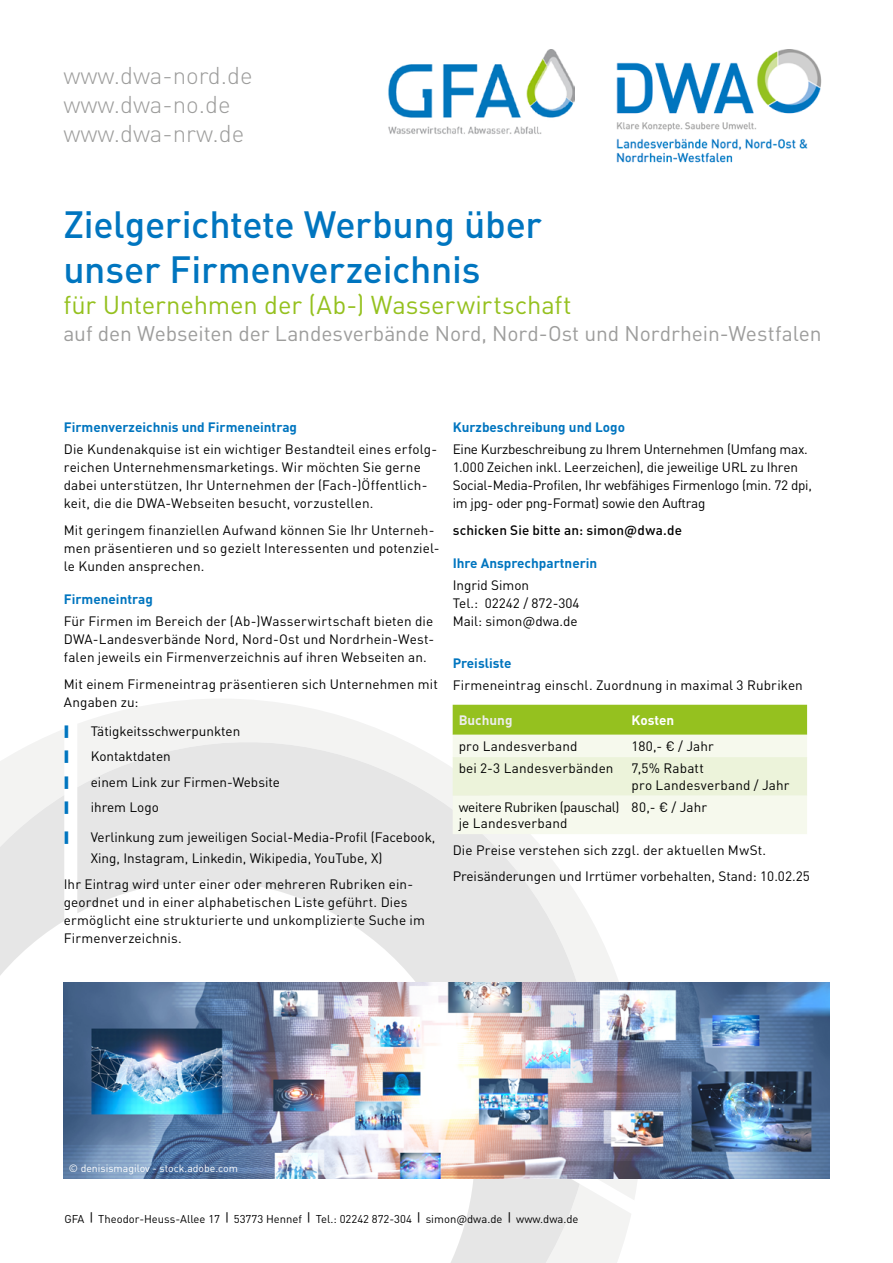
<style>
.page{position:relative;width:893px;height:1263px;background:#fff}
.page>*{position:absolute;margin:0;border:0;box-sizing:border-box;transform-origin:0 0}
.t1{font:500 37.5px/45px "DINOT";letter-spacing:-.01em;color:#0075bf}
.t2{font:25.5px "DINOT";letter-spacing:-.005em;color:#95c11f}
.t3{font:300 24px/28.8px "DINOT";color:#9d9d9c}
.t4{font:21px "DINOT";letter-spacing:-.005em;color:#9d9d9c}
.t5{font:13.5px/18px "DINOT";letter-spacing:.01em;color:#000}
.t6{font:13.5px/18.1px "DINOT";letter-spacing:-.02em;color:#000}
.t7{font:700 13.5px "DINOT";color:#0075bf}
.t8{font:13.5px/16.2px "DINOT";letter-spacing:-.01em;color:#000}
.t9{font:500 13.5px "DINOT";letter-spacing:.01em;color:#000}
.t10{font:700 13.5px "DINOT";color:#ededed}
.t11{font:700 13.5px "DINOT";letter-spacing:-.005em;color:#fff}
.t12{font:11.25px "DINOT";color:#000}
.t13{font:10.5px "DINOT";color:#fff}
</style>
<div class="page">
<svg style="left:77px;top:699px;width:524px;height:283px;fill:#e6e6e6"></svg>
<svg style="left:580px;top:1184px;width:51px;height:79px;fill:#f3f3f2"></svg>
<svg style="left:68px;top:1178px;width:512px;height:85px"></svg>
<img style="left:617px;top:50px;width:205px;height:113px">
<img style="left:68px;top:982px;width:761px;height:196px">
<svg style="left:453px;top:705px;width:354px;height:129px;background:#dceab8"></svg>
<img style="left:388px;top:50px;width:186px;height:84px">
<svg style="left:0;top:729px;width:68px;height:450px"></svg>
<h3 class="t3" style="left:63px;top:60px;width:191px">www.dwa-nord.de www.dwa-no.de www.dwa-nrw.de</h3>
<h1 class="t1" style="left:63px;top:200px;width:480px">Zielgerichtete Werbung über unser Firmenverzeichnis</h1>
<h2 class="t2" style="left:63px;top:285px;width:510px">für Unternehmen der (Ab-) Wasserwirtschaft</h2>
<h3 class="t4" style="left:63px;top:317px;width:760px">auf den Webseiten der Landesverbände Nord, Nord-Ost und Nordrhein-Westfalen</h3>
<p class="t7" style="left:64px;top:417px;width:235px">Firmenverzeichnis und Firmeneintrag</p>
<p class="t5" style="left:64px;top:439px;width:375px">Die Kundenakquise ist ein wichtiger Bestandteil eines erfolg&shy;reichen Unternehmensmarketings. Wir möchten Sie gerne dabei unterstützen, Ihr Unternehmen der (Fach-)Öffentlich&shy;keit, die die DWA-Webseiten besucht, vorzustellen.</p>
<p class="t5" style="left:64px;top:520px;width:377px">Mit geringem finanziellen Aufwand können Sie Ihr Unterneh&shy;men präsentieren und so gezielt Interessenten und potenziel&shy;le Kunden ansprechen.</p>
<p class="t7" style="left:64px;top:588px;width:91px">Firmeneintrag</p>
<p class="t5" style="left:64px;top:611px;width:372px;text-align:justify">Für Firmen im Bereich der (Ab-)Wasserwirtschaft bieten die DWA-Landesverbände Nord, Nord-Ost und Nordrhein-West&shy;falen jeweils ein Firmenverzeichnis auf ihren Webseiten an.</p>
<p class="t5" style="left:64px;top:674px;width:376px">Mit einem Firmeneintrag präsentieren sich Unternehmen mit<br>Angaben zu:</p>
<p class="t5" style="left:91px;top:718px;width:191px;line-height:25.2px">Tätigkeitsschwerpunkten<br>Kontaktdaten<br>einem Link zur Firmen-Website ihrem Logo</p>
<p class="t5" style="left:91px;top:825px;width:346px;line-height:21px">Verlinkung zum jeweiligen Social-Media-Profil (Facebook,<br>Xing, Instagram, Linkedin, Wikipedia, YouTube, X)</p>
<p class="t5" style="left:64px;top:874px;width:363px">Ihr Eintrag wird unter einer oder mehreren Rubriken ein&shy;geordnet und in einer alphabetischen Liste geführt. Dies ermöglicht eine strukturierte und unkomplizierte Suche im Firmenverzeichnis.</p>
<p class="t7" style="left:453px;top:417px;width:174px">Kurzbeschreibung und Logo</p>
<p class="t6" style="left:453px;top:439px;width:361px">Eine Kurzbeschreibung zu Ihrem Unternehmen (Umfang max.<br>1.000 Zeichen inkl. Leerzeichen), die jeweilige URL zu Ihren Social-Media-Profilen, Ihr webfähiges Firmenlogo (min. 72 dpi, im jpg- oder png-Format) sowie den Auftrag</p>
<p class="t9" style="left:453px;top:519px;width:231px">schicken Sie bitte an: simon@dwa.de</p>
<p class="t7" style="left:453px;top:552px;width:146px">Ihre Ansprechpartnerin</p>
<p class="t5" style="left:453px;top:575px;width:128px">Ingrid Simon<br>Tel.: 02242 / 872-304<br>Mail: simon@dwa.de</p>
<p class="t7" style="left:453px;top:652px;width:60px">Preisliste</p>
<p class="t5" style="left:453px;top:675px;width:352px">Firmeneintrag einschl. Zuordnung in maximal 3 Rubriken</p>
<p class="t10" style="left:459px;top:709px;width:55px">Buchung</p>
<p class="t11" style="left:632px;top:709px;width:44px">Kosten</p>
<p class="t5" style="left:459px;top:736px;width:120px">pro Landesverband</p>
<p class="t5" style="left:632px;top:736px;width:84px">180,- € / Jahr</p>
<p class="t5" style="left:459px;top:759px;width:156px">bei 2-3 Landesverbänden</p>
<p class="t5" style="left:632px;top:759px;width:159px;line-height:16.2px">7,5% Rabatt<br>pro Landesverband / Jahr</p>
<p class="t8" style="left:459px;top:798px;width:162px">weitere Rubriken (pauschal) je Landesverband</p>
<p class="t5" style="left:632px;top:797px;width:77px">80,- € / Jahr</p>
<p class="t5" style="left:453px;top:836px;width:359px;line-height:26.5px">Die Preise verstehen sich zzgl. der aktuellen MwSt.<br>Preisänderungen und Irrtümer vorbehalten, Stand: 10.02.25</p>
<p class="t13" style="left:69px;top:1160px;width:171px">© denisismagilov - stock.adobe.com</p>
<p class="t12" style="left:64px;top:1210px;width:516px">GFA Theodor-Heuss-Allee 17 53773 Hennef Tel.: 02242 872-304 simon@dwa.de www.dwa.de</p>
</div>
